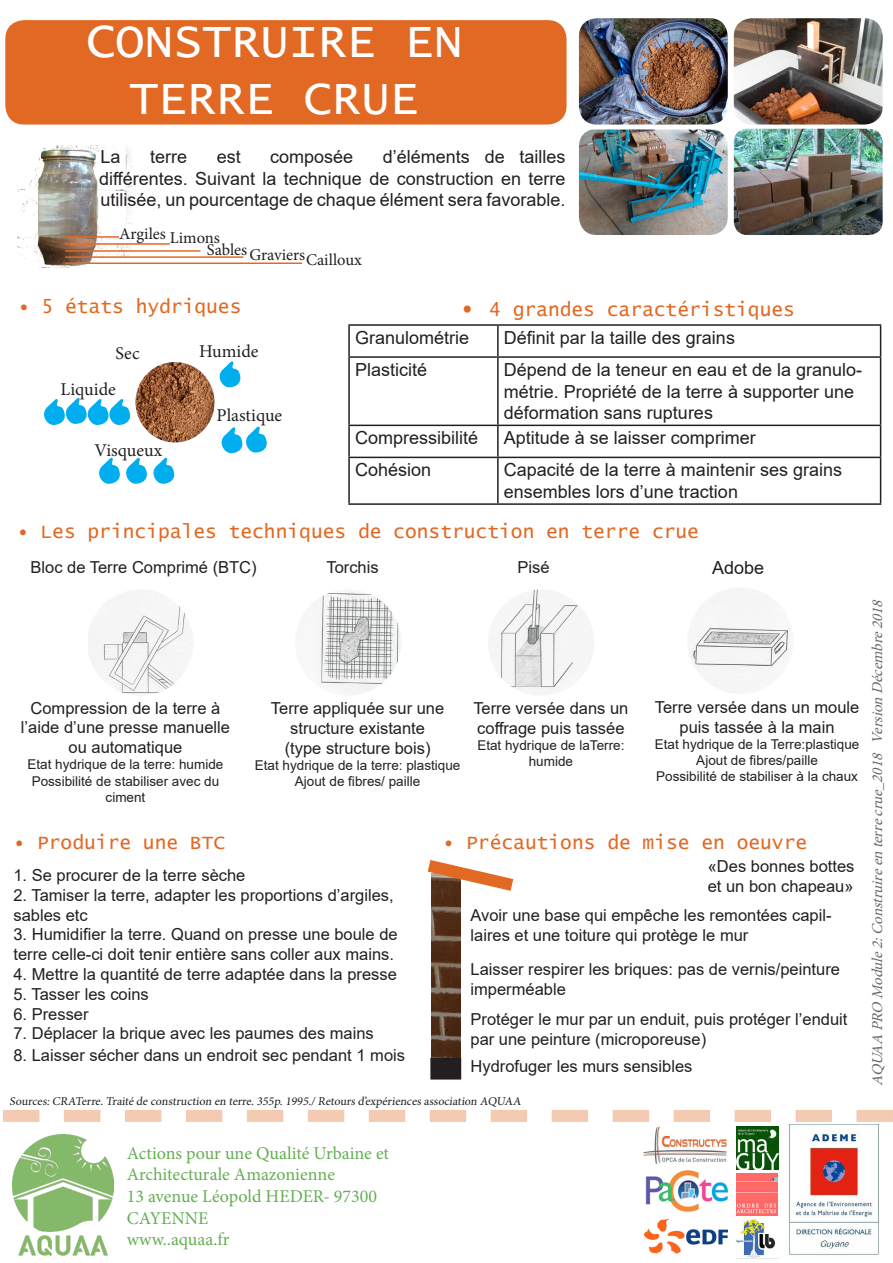
<style>
.page{position:relative;width:893px;height:1263px;background:#fff}
.page>*{position:absolute;margin:0;border:0;box-sizing:border-box;transform-origin:0 0}
.t1{font:48px/57.6px "Lucida Console";color:#fff;text-align:center}
.t2{font:19.5px "Lucida Console";color:#e26924}
.t3{font:18px/21.6px "Arial";color:#231f20}
.t4{font:18px/21.6px "Minion Pro";color:#64af53}
.t5{font:18px "Minion Pro";color:#231f20}
.t6{font:16.5px/19.8px "Arial";color:#231f20}
.t7{font:16.5px "Minion Pro";color:#231f20}
.t8{font:italic 15px "Minion Pro";color:#69696c}
.t9{font:13.5px/16.2px "Arial";color:#231f20;text-align:center}
.t10{font:12px "Minion Pro";color:#231f20}
.s1{font-size:49.5px}
.s2{font-size:24px}
</style>
<div class="page">
<div style="left:6px;top:21px;width:560px;height:103px;background:#e26924;border-radius:18px"></div>
<div style="left:5px;top:20px;width:562px;height:105px;border:2px solid #e26924;border-radius:18px"></div>
<svg style="left:219px;top:361px;width:22px;height:27px"></svg>
<svg style="left:44px;top:398px;width:87px;height:27px"></svg>
<svg style="left:99px;top:457px;width:76px;height:27px"></svg>
<svg style="left:221px;top:426px;width:46px;height:28px"></svg>
<img style="left:17px;top:146px;width:114px;height:121px">
<hr style="left:65px;top:243px;width:105px;height:2px;background:#e26924">
<hr style="left:65px;top:236px;width:54px;height:2px;background:#e26924">
<hr style="left:65px;top:262px;width:237px;height:2px;background:#e26924">
<hr style="left:65px;top:250px;width:135px;height:2px;background:#e26924">
<hr style="left:65px;top:256px;width:178px;height:2px;background:#e26924">
<img style="left:135px;top:362px;width:79px;height:80px">
<hr style="left:348px;top:324px;width:150px;height:2px;background:#231f20">
<hr style="left:348px;top:326px;width:2px;height:30px;background:#231f20">
<hr style="left:498px;top:324px;width:383px;height:2px;background:#231f20">
<hr style="left:497px;top:326px;width:2px;height:30px;background:#231f20">
<hr style="left:880px;top:326px;width:1px;height:30px;background:#231f20">
<hr style="left:348px;top:356px;width:150px;height:2px;background:#231f20">
<hr style="left:348px;top:358px;width:2px;height:67px;background:#231f20">
<hr style="left:498px;top:356px;width:383px;height:2px;background:#231f20">
<hr style="left:497px;top:358px;width:2px;height:67px;background:#231f20">
<hr style="left:880px;top:358px;width:1px;height:67px;background:#231f20">
<hr style="left:348px;top:425px;width:150px;height:1px;background:#231f20">
<hr style="left:348px;top:426px;width:2px;height:31px;background:#231f20">
<hr style="left:498px;top:425px;width:383px;height:1px;background:#231f20">
<hr style="left:497px;top:426px;width:2px;height:31px;background:#231f20">
<hr style="left:880px;top:426px;width:1px;height:31px;background:#231f20">
<hr style="left:348px;top:457px;width:150px;height:1px;background:#231f20">
<hr style="left:348px;top:458px;width:2px;height:45px;background:#231f20">
<hr style="left:498px;top:457px;width:383px;height:1px;background:#231f20">
<hr style="left:497px;top:458px;width:2px;height:45px;background:#231f20">
<hr style="left:880px;top:458px;width:1px;height:45px;background:#231f20">
<hr style="left:348px;top:503px;width:150px;height:2px;background:#231f20">
<hr style="left:498px;top:503px;width:383px;height:2px;background:#231f20">
<img style="left:431px;top:892px;width:29px;height:166px">
<svg style="left:427px;top:860px;width:87px;height:32px"></svg>
<div style="left:431px;top:1058px;width:29px;height:21px;background:#231f20"></div>
<div style="left:430px;top:1058px;width:31px;height:21px;border:2px solid #231f20"></div>
<img style="left:789px;top:1124px;width:91px;height:131px">
<img style="left:644px;top:1125px;width:84px;height:39px">
<img style="left:736px;top:1173px;width:43px;height:86px">
<img style="left:643px;top:1218px;width:84px;height:36px">
<img style="left:736px;top:1127px;width:43px;height:42px">
<img style="left:645px;top:1170px;width:84px;height:42px">
<img style="left:734px;top:129px;width:149px;height:106px">
<img style="left:579px;top:18px;width:149px;height:107px">
<img style="left:579px;top:129px;width:149px;height:106px">
<img style="left:734px;top:18px;width:149px;height:107px">
<img style="left:12px;top:1135px;width:101px;height:121px">
<svg style="left:3px;top:1110px;width:890px;height:12px"></svg>
<img style="left:488px;top:589px;width:106px;height:107px;border-radius:53px">
<img style="left:295px;top:589px;width:106px;height:107px;border-radius:53px">
<img style="left:89px;top:591px;width:102px;height:104px">
<img style="left:687px;top:588px;width:106px;height:106px;border-radius:53px">
<p class="t1" style="left:86px;top:14px;width:379px"><span class="s1">C</span>ONSTRUIRE EN<br>TERRE CRUE</p>
<p class="t3" style="left:101px;top:146px;width:22px">La</p>
<p class="t3" style="left:150px;top:146px;width:39px">terre</p>
<p class="t3" style="left:217px;top:146px;width:26px">est</p>
<p class="t3" style="left:270px;top:146px;width:85px">composée</p>
<p class="t3" style="left:383px;top:146px;width:184px">d’éléments de tailles</p>
<p class="t3" style="left:99px;top:167px;width:468px">différentes. Suivant la technique de construction en terre</p>
<p class="t3" style="left:101px;top:189px;width:466px">utilisée, un pourcentage de chaque élément sera favorable.</p>
<p class="t7" style="left:249px;top:243px;width:57px">Graviers</p>
<p class="t7" style="left:306px;top:248px;width:57px">Cailloux</p>
<p class="t7" style="left:119px;top:222px;width:48px">Argiles</p>
<p class="t7" style="left:170px;top:227px;width:52px">Limons</p>
<p class="t7" style="left:207px;top:238px;width:42px">Sables</p>
<p class="t2" style="left:18px;top:298px;width:225px">• 5 états hydriques</p>
<p class="t5" style="left:116px;top:341px;width:26px">Sec</p>
<p class="t5" style="left:199px;top:339px;width:61px">Humide</p>
<p class="t5" style="left:61px;top:377px;width:57px">Liquide</p>
<p class="t5" style="left:95px;top:438px;width:69px">Visqueux</p>
<p class="t5" style="left:217px;top:404px;width:67px">Plastique</p>
<p class="t2" style="left:460px;top:301px;width:336px"><span class="s2">•</span> 4 grandes caractéristiques</p>
<p class="t3" style="left:355px;top:327px;width:116px">Granulométrie</p>
<p class="t3" style="left:504px;top:327px;width:233px">Définit par la taille des grains</p>
<p class="t3" style="left:355px;top:359px;width:74px">Plasticité</p>
<p class="t3" style="left:504px;top:359px;width:360px">Dépend de la teneur en eau et de la granulo&shy;métrie. Propriété de la terre à supporter une déformation sans ruptures</p>
<p class="t3" style="left:355px;top:427px;width:125px">Compressibilité</p>
<p class="t3" style="left:504px;top:427px;width:254px">Aptitude à se laisser comprimer</p>
<p class="t3" style="left:355px;top:459px;width:78px">Cohésion</p>
<p class="t3" style="left:504px;top:459px;width:340px">Capacité de la terre à maintenir ses grains ensembles lors d’une traction</p>
<p class="t2" style="left:17px;top:523px;width:683px">• Les principales techniques de construction en terre crue</p>
<p class="t6" style="left:31px;top:557px;width:228px">Bloc de Terre Comprimé (BTC)</p>
<p class="t6" style="left:326px;top:557px;width:54px">Torchis</p>
<p class="t6" style="left:518px;top:557px;width:34px">Pisé</p>
<p class="t3" style="left:712px;top:557px;width:54px">Adobe</p>
<p class="t6" style="left:21px;top:698px;width:211px;text-align:center">Compression de la terre à l’aide d’une presse manuelle</p>
<p class="t6" style="left:69px;top:737px;width:115px">ou automatique</p>
<p class="t9" style="left:28px;top:756px;width:197px">Etat hydrique de la terre: humide</p>
<p class="t9" style="left:32px;top:773px;width:189px">Possibilité de stabiliser avec du ciment</p>
<p class="t6" style="left:271px;top:698px;width:175px;text-align:center">Terre appliquée sur une structure existante</p>
<p class="t6" style="left:285px;top:738px;width:147px">(type structure bois)</p>
<p class="t9" style="left:255px;top:757px;width:207px">Etat hydrique de la terre: plastique</p>
<p class="t9" style="left:295px;top:773px;width:127px">Ajout de fibres/ paille</p>
<p class="t6" style="left:473px;top:698px;width:156px">Terre versée dans un coffrage puis tassée</p>
<p class="t9" style="left:477px;top:737px;width:149px">Etat hydrique de laTerre: humide</p>
<p class="t6" style="left:655px;top:697px;width:206px;text-align:center">Terre versée dans un moule puis tassée à la main</p>
<p class="t9" style="left:655px;top:736px;width:206px">Etat hydrique de la Terre:plastique</p>
<p class="t9" style="left:696px;top:752px;width:123px">Ajout de fibres/paille</p>
<p class="t9" style="left:656px;top:768px;width:203px">Possibilité de stabiliser à la chaux</p>
<p class="t2" style="left:14px;top:833px;width:213px">• Produire une BTC</p>
<p class="t2" style="left:443px;top:833px;width:366px">• Précautions de mise en oeuvre</p>
<p class="t6" style="left:13px;top:865px;width:234px">1. Se procurer de la terre sèche</p>
<p class="t6" style="left:13px;top:885px;width:382px">2. Tamiser la terre, adapter les proportions d’argiles, sables etc</p>
<p class="t6" style="left:13px;top:924px;width:386px">3. Humidifier la terre. Quand on presse une boule de terre celle-ci doit tenir entière sans coller aux mains.</p>
<p class="t6" style="left:13px;top:964px;width:385px">4. Mettre la quantité de terre adaptée dans la presse</p>
<p class="t6" style="left:13px;top:984px;width:137px">5. Tasser les coins</p>
<p class="t6" style="left:13px;top:1004px;width:77px">6. Presser</p>
<p class="t6" style="left:13px;top:1023px;width:362px">7. Déplacer la brique avec les paumes des mains</p>
<p class="t6" style="left:13px;top:1045px;width:393px">8. Laisser sécher dans un endroit sec pendant 1 mois</p>
<p class="t6" style="left:708px;top:856px;width:148px">«Des bonnes bottes et un bon chapeau»</p>
<p class="t6" style="left:470px;top:905px;width:363px">Avoir une base qui empêche les remontées capil&shy;laires et une toiture qui protège le mur</p>
<p class="t6" style="left:470px;top:959px;width:371px">Laisser respirer les briques: pas de vernis/peinture imperméable</p>
<p class="t6" style="left:470px;top:1009px;width:378px">Protéger le mur par un enduit, puis protéger l’enduit par une peinture (microporeuse)</p>
<p class="t6" style="left:470px;top:1056px;width:223px">Hydrofuger les murs sensibles</p>
<p class="t10" style="left:10px;top:1093px;width:515px">Sources: CRATerre. Traité de construction en terre. 355p. 1995./ Retours d’expériences association AQUAA</p>
<p class="t8" style="left:867px;top:1086px;width:493px;rotate:-90deg">AQUAA PRO Module2:Construireenterrecrue_2018 VersionDécembre2018</p>
<p class="t4" style="left:127px;top:1142px;width:264px">Actions pour une Qualité Urbaine et</p>
<p class="t4" style="left:127px;top:1164px;width:210px">Architecturale Amazonienne</p>
<p class="t4" style="left:127px;top:1185px;width:252px">13 avenue Léopold HEDER- 97300<br>CAYENNE</p>
<p class="t4" style="left:127px;top:1229px;width:104px">www..aquaa.fr</p>
</div>
